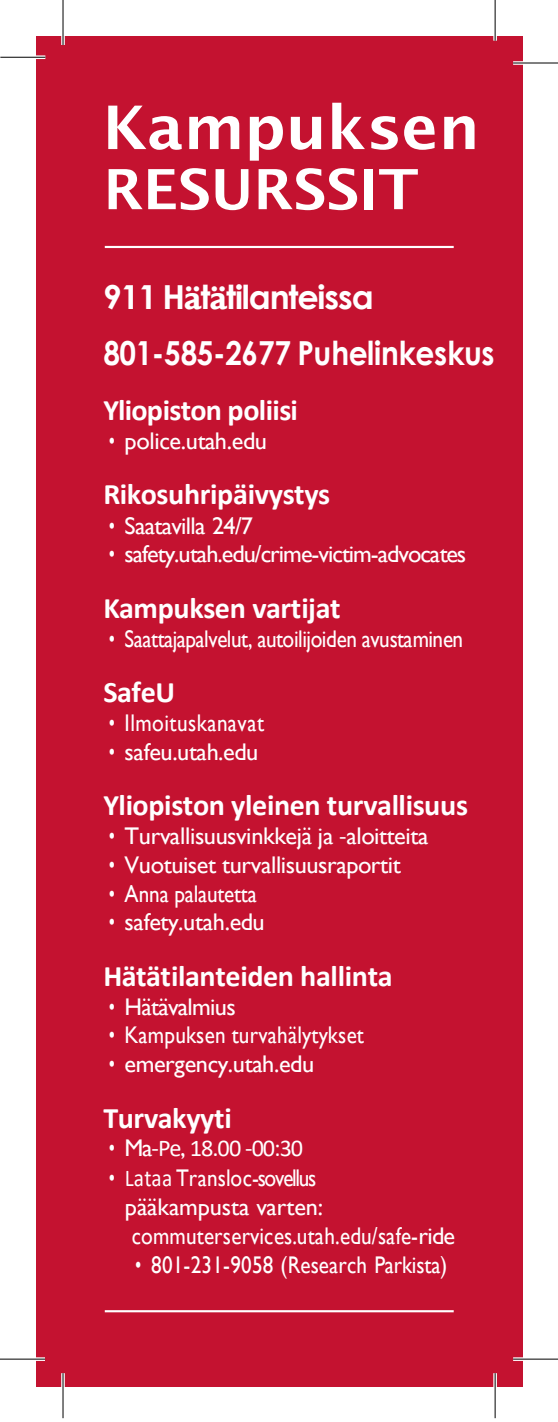
<style>
.page{position:relative;width:558px;height:1422px;background:#fff}
.page>*{position:absolute;margin:0;border:0;box-sizing:border-box;transform-origin:0 0}
.t1{font:700 60px "Lucida Sans";letter-spacing:-.005em;color:#fff;scale:1.04 1}
.t2{font:700 55.5px "Lucida Sans";color:#fff;scale:1.05 1}
.t3{font:33px/55.8px "Century Gothic";letter-spacing:-.015em;color:#fff}
.t4{font:700 30px "Calibri";letter-spacing:-.015em;color:#fff}
.t5{font:24px/29.4px "Gill Sans";letter-spacing:-.015em;color:#fff;scale:.73 1}
.t6{font:24px "Gill Sans";letter-spacing:-.04em;color:#fff;scale:.73 1}
.t7{font:24px "Gill Sans";letter-spacing:.01em;color:#fff;scale:.73 1}
.t8{font:24px "Calibri";letter-spacing:-.045em;color:#fff}
.t9{font:24px "Gill Sans";letter-spacing:.025em;color:#fff;scale:.73 1}
.s1{font-family:"Gill Sans"}
.s2{font-family:"Calibri"}
</style>
<div class="page">
<div style="left:36px;top:36px;width:486px;height:1350px;background:#c41230"></div>
<hr style="left:105px;top:246px;width:349px;height:2px;background:#fff">
<hr style="left:105px;top:1310px;width:349px;height:2px;background:#fff">
<svg style="left:61px;top:36px;width:4px;height:9px"></svg>
<hr style="left:62px;top:0;width:2px;height:45px;background:#000">
<svg style="left:0;top:55px;width:45px;height:4px"></svg>
<hr style="left:0;top:57px;width:45px;height:1px;background:#000">
<svg style="left:513px;top:61px;width:10px;height:4px"></svg>
<hr style="left:513px;top:62px;width:45px;height:2px;background:#000">
<svg style="left:36px;top:1357px;width:9px;height:4px"></svg>
<hr style="left:0;top:1358px;width:45px;height:2px;background:#000">
<svg style="left:513px;top:1357px;width:10px;height:4px"></svg>
<hr style="left:513px;top:1358px;width:45px;height:2px;background:#000">
<svg style="left:61px;top:1373px;width:4px;height:14px"></svg>
<hr style="left:62px;top:1373px;width:2px;height:45px;background:#000">
<hr style="left:493px;top:0;width:4px;height:41px;background:#fff">
<hr style="left:494px;top:0;width:2px;height:41px;background:#000">
<svg style="left:493px;top:1373px;width:4px;height:14px"></svg>
<hr style="left:494px;top:1373px;width:2px;height:45px;background:#000">
<h1 class="t1" style="left:103px;top:103px;width:364px">Kampuksen</h1>
<h2 class="t2" style="left:103px;top:166px;width:302px">RESURSSIT</h2>
<h3 class="t3" style="left:103px;top:272px;width:393px">911 H<span class="s1">ä</span>t<span class="s1">ä</span>tilanteissa<br>801-585-2677 Puhelinkeskus</h3>
<p class="t4" style="left:103px;top:398px;width:196px">Yliopiston poliisi</p>
<p class="t5" style="left:109px;top:429px;width:218px">• police.utah.edu</p>
<p class="t4" style="left:103px;top:482px;width:228px">Rikosuhripäivystys</p>
<p class="t5" style="left:109px;top:513px;width:199px">• Saatavilla 24/7</p>
<p class="t6" style="left:109px;top:546px;width:491px">• safety.utah.edu/crime-victim-advocates</p>
<p class="t4" style="left:103px;top:595px;width:239px">Kampuksen vartijat</p>
<p class="t5" style="left:109px;top:626px;width:487px">• Saattajapalvelut, autoilijoiden avustaminen</p>
<p class="t4" style="left:103px;top:679px;width:73px">SafeU</p>
<p class="t9" style="left:109px;top:714px;width:214px">• Ilmoituskanavat</p>
<p class="t5" style="left:109px;top:739px;width:207px">• safeu.utah.edu</p>
<p class="t4" style="left:103px;top:793px;width:366px">Yliopiston yleinen turvallisuus</p>
<p class="t5" style="left:109px;top:824px;width:439px">• Turvallisuusvinkkejä ja <span class="s2">-</span>aloitteita</p>
<p class="t5" style="left:109px;top:852px;width:402px">• Vuotuiset turvallisuusraportit</p>
<p class="t5" style="left:109px;top:881px;width:204px">• Anna palautetta</p>
<p class="t5" style="left:109px;top:910px;width:215px">• safety.utah.edu</p>
<p class="t4" style="left:103px;top:963px;width:291px">Hätätilanteiden hallinta</p>
<p class="t5" style="left:109px;top:994px;width:176px">• Hätävalmius</p>
<p class="t7" style="left:109px;top:1027px;width:351px">• Kampuksen turvahälytykset</p>
<p class="t5" style="left:109px;top:1052px;width:283px">• emergency.utah.edu</p>
<p class="t4" style="left:103px;top:1105px;width:130px">Turvakyyti</p>
<p class="t8" style="left:109px;top:1138px;width:196px"><span class="s1">• Ma</span>-Pe<span class="s1">,</span> 18.00 -00:30</p>
<p class="t5" style="left:125px;top:1165px;width:454px;text-indent:-16px">• <span class="s2">Lataa</span> Transloc-sovellus<br>pääkampusta varten: commuterservices.utah.edu/safe-ride</p>
<p class="t5" style="left:135px;top:1253px;width:429px">• 801-231-9058 (Research Parkista)</p>
</div>
